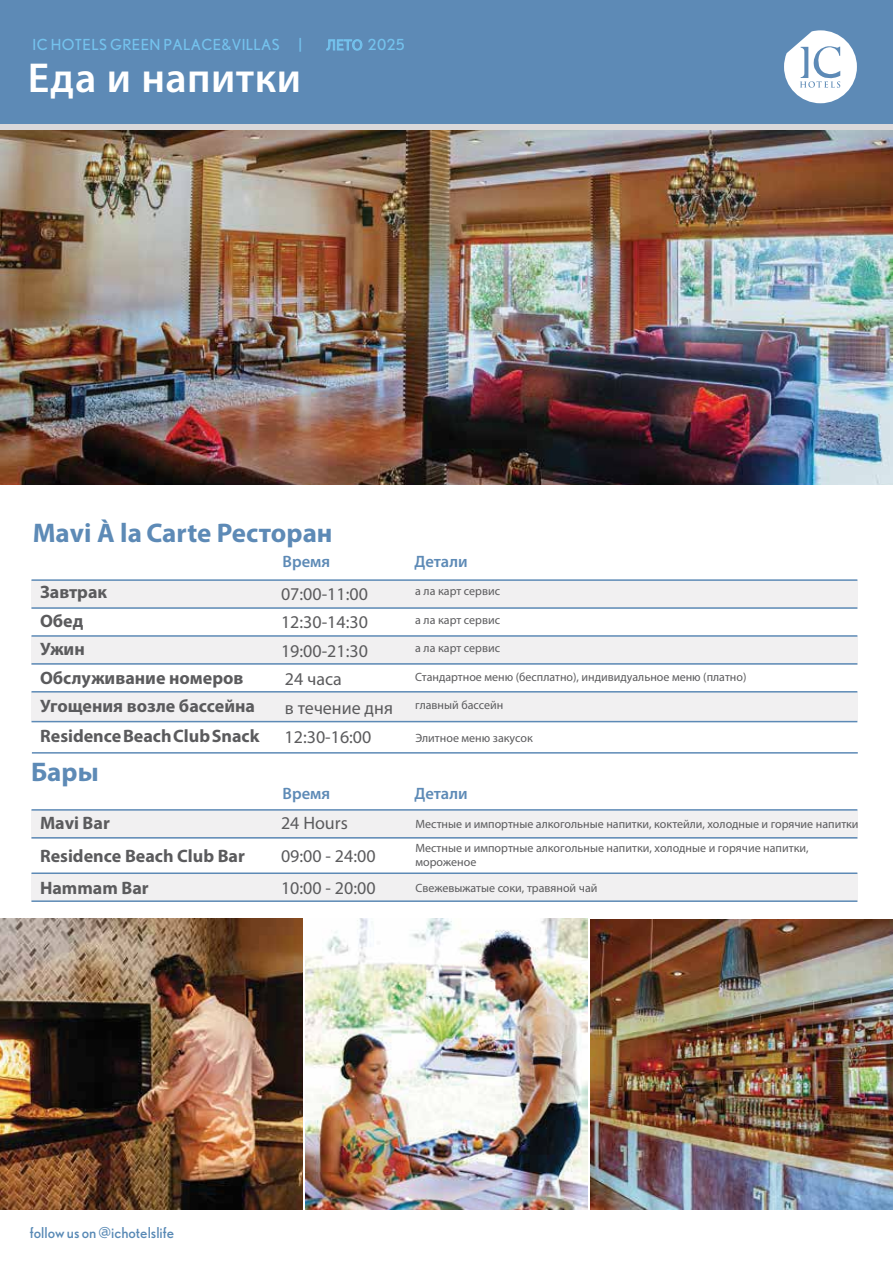
<style>
.page{position:relative;width:893px;height:1263px;background:#fff}
.page>*{position:absolute;margin:0;border:0;box-sizing:border-box;transform-origin:0 0}
.t1{font:600 42px "Myriad Pro";letter-spacing:.01em;color:#fff}
.t2{font:700 27px "Myriad Pro";color:#5d8ab6}
.t3{font:700 18px/28.5px "Myriad Pro";color:#5b5b5d}
.t4{font:18px/28.5px "Myriad Pro";color:#5b5b5d}
.t5{font:600 16.5px "Myriad Pro";color:#5d8ab6}
.t6{font:15.15px "Nobel";letter-spacing:.025em;color:#74c2ed}
.t7{font:15.15px "Myriad Pro";color:#74c2ed}
.t8{font:15px "Nobel";color:#5889b5}
.t9{font:12px/23.9px "Myriad Pro";color:#5b5b5d}
.s1{font-family:"Nobel"}
</style>
<div class="page">
<div style="left:32px;top:580px;width:826px;height:29px;background:#f1f0f1"></div>
<div style="left:32px;top:810px;width:826px;height:28px;background:#f1f0f1"></div>
<div style="left:32px;top:636px;width:826px;height:29px;background:#f1f0f1"></div>
<div style="left:32px;top:873px;width:826px;height:29px;background:#f1f0f1"></div>
<div style="left:32px;top:692px;width:826px;height:28px;background:#f1f0f1"></div>
<hr style="left:31px;top:579px;width:826px;height:2px;background:#5d8ab6">
<hr style="left:31px;top:809px;width:826px;height:2px;background:#5d8ab6">
<hr style="left:31px;top:607px;width:826px;height:2px;background:#5d8ab6">
<hr style="left:31px;top:837px;width:826px;height:1px;background:#5d8ab6">
<hr style="left:31px;top:635px;width:826px;height:2px;background:#5d8ab6">
<hr style="left:31px;top:872px;width:826px;height:2px;background:#5d8ab6">
<hr style="left:31px;top:663px;width:826px;height:2px;background:#5d8ab6">
<hr style="left:31px;top:900px;width:826px;height:2px;background:#5d8ab6">
<hr style="left:31px;top:691px;width:826px;height:1px;background:#5d8ab6">
<hr style="left:31px;top:721px;width:826px;height:1px;background:#5d8ab6">
<div style="left:0;top:0;width:893px;height:124px;background:#5d8ab6"></div>
<div style="left:0;top:124px;width:893px;height:6px;background:#dad8da"></div>
<svg style="left:784px;top:30px;width:73px;height:73px"></svg>
<hr style="left:32px;top:752px;width:826px;height:2px;background:#5d8ab6">
<img style="left:0;top:130px;width:893px;height:354px">
<img style="left:305px;top:918px;width:283px;height:292px">
<img style="left:590px;top:919px;width:303px;height:291px">
<img style="left:0;top:918px;width:302px;height:292px">
<svg style="left:327px;top:39px;width:35px;height:11px"></svg>
<p class="t6" style="left:33px;top:36px;width:271px">IC HOTELS GREEN PALACE&amp;VILLAS |</p>
<p class="t7" style="left:327px;top:36px;width:79px">ЛЕТО <span class="s1">2025</span></p>
<h1 class="t1" style="left:28px;top:51px;width:275px">Еда и напитки</h1>
<h2 class="t2" style="left:33px;top:515px;width:301px">Mavi À la Carte Ресторан</h2>
<h3 class="t3" style="left:40px;top:577px;width:217px">Завтрак<br>Обед<br>Ужин<br>Обслуживание номеров<br>Угощения возле бассейна</h3>
<h3 class="t5" style="left:283px;top:550px;width:49px">Время</h3>
<h3 class="t5" style="left:415px;top:550px;width:55px">Детали</h3>
<h3 class="t4" style="left:281px;top:579px;width:113px">07:00-11:00<br>12:30-14:30<br>19:00-21:30<br>24 часа<br>в течение дня</h3>
<p class="t9" style="left:415px;top:579px;width:86px">а ла карт сервис</p>
<p class="t9" style="left:415px;top:607px;width:86px">а ла карт сервис</p>
<p class="t9" style="left:415px;top:636px;width:86px">а ла карт сервис</p>
<p class="t9" style="left:415px;top:664px;width:333px">Стандартное меню (бесплатно), индивидуальное меню (платно)</p>
<p class="t9" style="left:415px;top:693px;width:89px">главный бассейн</p>
<h3 class="t3" style="left:40px;top:721px;width:221px">ResidenceBeachClubSnack</h3>
<h3 class="t4" style="left:285px;top:722px;width:88px">12:30-16:00</h3>
<p class="t9" style="left:415px;top:726px;width:119px">Элитное меню закусок</p>
<h2 class="t2" style="left:31px;top:754px;width:69px">Бары</h2>
<h3 class="t3" style="left:40px;top:806px;width:206px;line-height:32.2px">Mavi Bar<br>Residence Beach Club Bar<br>Hammam Bar</h3>
<h3 class="t5" style="left:283px;top:783px;width:49px">Время</h3>
<h3 class="t5" style="left:415px;top:783px;width:55px">Детали</h3>
<h3 class="t4" style="left:281px;top:807px;width:96px;line-height:32.2px">24 Hours<br>09:00 - 24:00<br>10:00 - 20:00</h3>
<p class="t9" style="left:415px;top:812px;width:445px">Местные и импортные алкогольные напитки, коктейли, холодные и горячие напитки<br>Местные и импортные алкогольные напитки, холодные и горячие напитки,</p>
<p class="t9" style="left:415px;top:849px;width:183px;line-height:26.2px">мороженое<br>Свежевыжатые соки, травяной чай</p>
<p class="t8" style="left:30px;top:1223px;width:146px">follow us on @ichotelslife</p>
</div>
